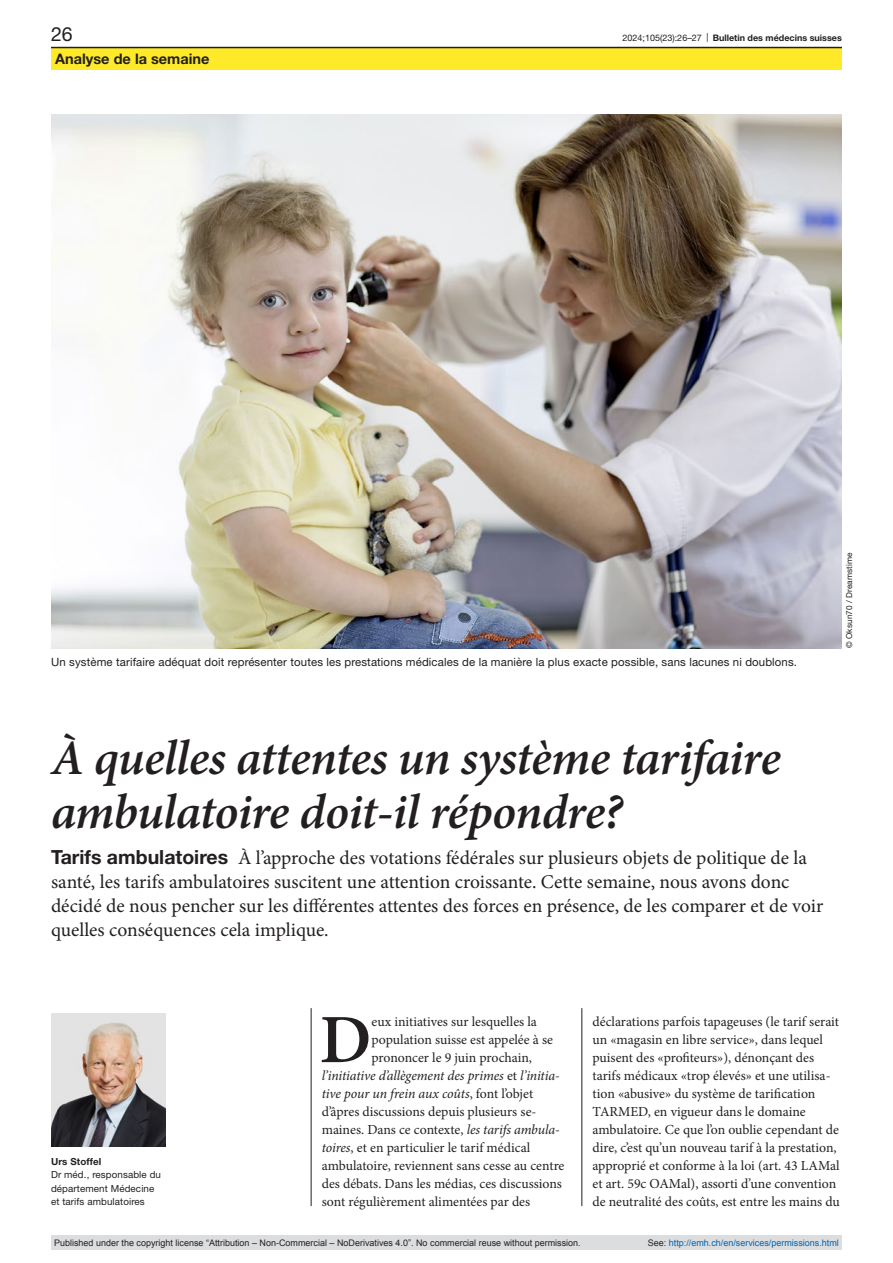
<style>
.page{position:relative;width:893px;height:1263px;background:#fff}
.page>*{position:absolute;margin:0;border:0;box-sizing:border-box;transform-origin:0 0}
.paragraph-left-initi{font:600 69.15px "Minion Pro";color:#231f20}
.article-title-33-ser{font:italic 600 49.5px/54px "Minion Pro";letter-spacing:-.015em;color:#231f20}
.lead{font:19.5px/24px "Minion Pro";color:#231f20}
.pagina{font:19.5px "Helvetica Neue LT Pro";color:#231f20}
.rubrik{font:700 14.55px "Helvetica Neue LT Pro";color:#231f20}
.paragraph-left-initi-2{font:13.8px/18px "Minion Pro";color:#231f20}
.paragraph-left-initi-3{font:italic 13.8px "Minion Pro";letter-spacing:-.01em;color:#231f20}
.figure-caption{font:11.4px "Helvetica Neue LT Pro";letter-spacing:.01em;color:#231f20}
.affiliations-small{font:9.75px/13.5px "Helvetica Neue LT Pro";letter-spacing:.01em;color:#231f20}
.authors-small{font:700 9.75px "Helvetica Neue LT Pro";letter-spacing:.01em;color:#231f20}
.t1{font:9px "Arial";color:#231f20}
.t2{font:9px "Arial";color:#0066b3}
.t3{font:700 9px "Helvetica Neue LT Pro";color:#231f20}
.credits{font:8.25px "Helvetica Neue LT Pro";letter-spacing:.01em;color:#231f20}
.s1{font-weight:400}
.s2{font-family:"Helvetica Neue LT Pro";font-weight:700}
.s3{font-style:normal}
.s4{font-style:italic}
.s5{color:#231f20}
</style>
<div class="page">
<hr style="left:311px;top:1008px;width:1px;height:198px;background:#231f20">
<hr style="left:582px;top:1008px;width:1px;height:198px;background:#231f20">
<img style="left:51px;top:115px;width:791px;height:533px">
<img style="left:51px;top:1014px;width:114px;height:132px">
<div style="left:51px;top:47px;width:791px;height:23px;background:#ffea2a"></div>
<hr style="left:51px;top:47px;width:791px;height:1px;background:#231f20">
<div style="left:51px;top:1235px;width:791px;height:15px;background:#dcdddf"></div>
<p class="pagina" style="left:51px;top:22px;width:23px">26</p>
<p class="t3" style="left:623px;top:32px;width:221px"><span class="s1">2024;105(23):26–27 |</span> Bulletin des médecins suisses</p>
<p class="rubrik" style="left:55px;top:49px;width:156px">Analyse de la semaine</p>
<p class="figure-caption" style="left:51px;top:655px;width:748px">Un système tarifaire adéquat doit représenter toutes les prestations médicales de la manière la plus exacte possible, sans lacunes ni doublons.</p>
<p class="credits" style="left:844px;top:648px;width:97px;rotate:-90deg">© Oksun70 / Dreamstime</p>
<p class="article-title-33-ser" style="left:51px;top:731px;width:731px">À quelles attentes un système tarifaire ambulatoire doit-il répondre?</p>
<p class="lead" style="left:51px;top:845px;width:774px"><span class="s2">Tarifs ambulatoires</span> À l’approche des votations fédérales sur plusieurs objets de politique de la santé, les tarifs ambulatoires suscitent une attention croissante. Cette semaine, nous avons donc décidé de nous pencher sur les différentes attentes des forces en présence, de les comparer et de voir quelles conséquences cela implique.</p>
<p class="authors-small" style="left:51px;top:1155px;width:52px">Urs Stoffel</p>
<p class="affiliations-small" style="left:51px;top:1168px;width:112px">Dr méd., responsable du département Médecine et tarifs ambulatoires</p>
<p class="paragraph-left-initi" style="left:320px;top:992px;width:53px">D</p>
<p class="paragraph-left-initi-2" style="left:371px;top:1013px;width:167px">eux initiatives sur lesquelles la</p>
<p class="paragraph-left-initi-2" style="left:371px;top:1031px;width:183px">population suisse est appelée à se</p>
<p class="paragraph-left-initi-2" style="left:371px;top:1049px;width:162px">prononcer le 9 juin prochain,</p>
<p class="paragraph-left-initi-3" style="left:322px;top:1066px;width:240px">l’initiative d’allègement des primes <span class="s3">et</span> l’initia-</p>
<p class="paragraph-left-initi-3" style="left:322px;top:1084px;width:213px">tive pour un frein aux coûts<span class="s3">, font l’objet</span></p>
<p class="paragraph-left-initi-2" style="left:322px;top:1103px;width:216px">d’âpres discussions depuis plusieurs se-</p>
<p class="paragraph-left-initi-2" style="left:322px;top:1121px;width:240px">maines. Dans ce contexte, <span class="s4">les tarifs ambula-</span></p>
<p class="paragraph-left-initi-2" style="left:322px;top:1139px;width:210px"><span class="s4">toires</span>, et en particulier le tarif médical</p>
<p class="paragraph-left-initi-2" style="left:322px;top:1157px;width:244px">ambulatoire, reviennent sans cesse au centre</p>
<p class="paragraph-left-initi-2" style="left:322px;top:1175px;width:242px">des débats. Dans les médias, ces discussions</p>
<p class="paragraph-left-initi-2" style="left:322px;top:1193px;width:210px">sont régulièrement alimentées par des</p>
<p class="paragraph-left-initi-2" style="left:592px;top:1013px;width:249px">déclarations parfois tapageuses (le tarif serait un «magasin en libre service», dans lequel puisent des «profiteurs»), dénonçant des tarifs médicaux «trop élevés» et une utilisa&shy;tion «abusive» du système de tarification TARMED, en vigueur dans le domaine ambulatoire. Ce que l’on oublie cependant de dire, c’est qu’un nouveau tarif à la prestation, approprié et conforme à la loi (art. 43 LAMal et art. 59c OAMal), assorti d’une convention de neutralité des coûts, est entre les mains du</p>
<p class="t1" style="left:54px;top:1237px;width:528px">Published under the copyright license “Attribution – Non-Commercial – NoDerivatives 4.0”. No commercial reuse without permission.</p>
<p class="t2" style="left:648px;top:1237px;width:193px"><span class="s5">See:</span> http://emh.ch/en/services/permissions.html</p>
</div>
